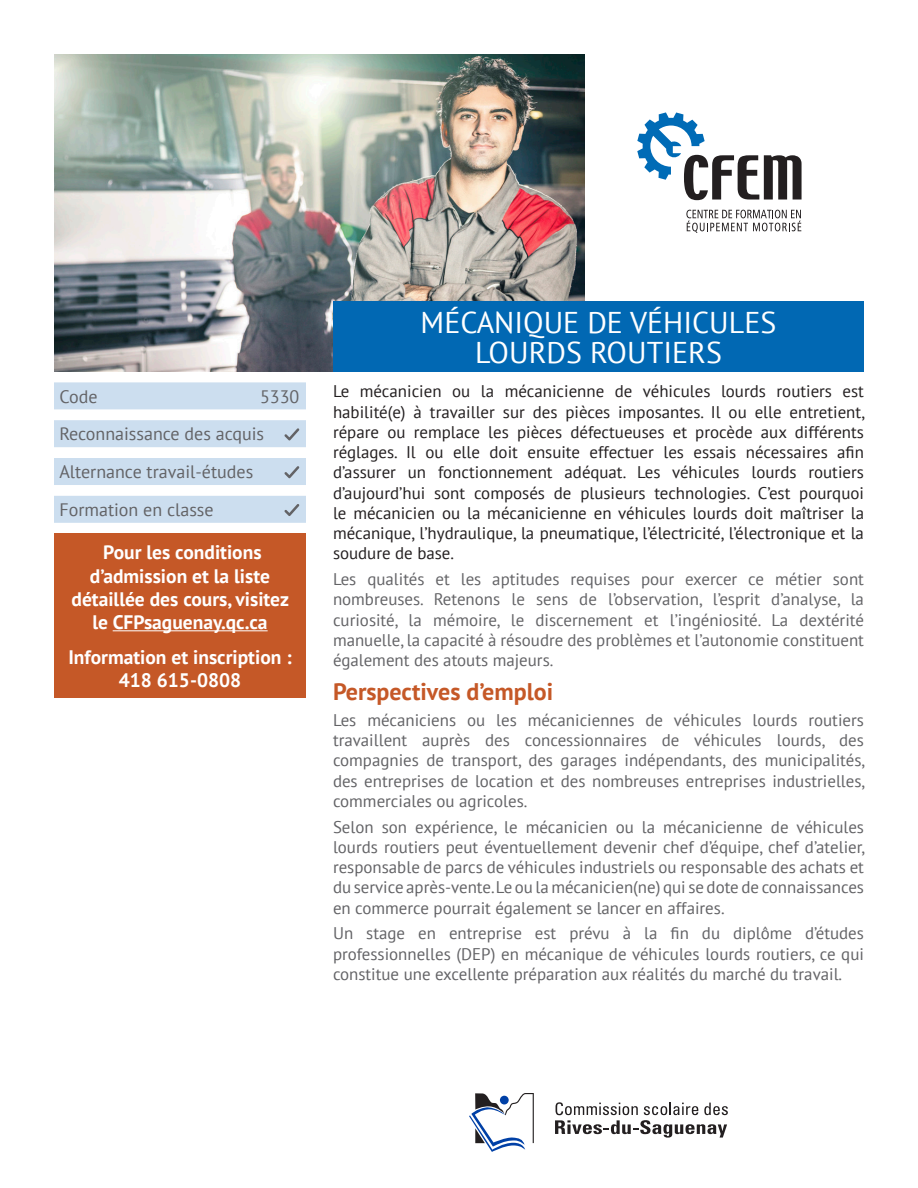
<style>
.page{position:relative;width:918px;height:1188px;background:#fff}
.page>*{position:absolute;margin:0;border:0;box-sizing:border-box;transform-origin:0 0}
.Titre_programme_2{font:30px/30px "PT Sans";color:#fff;text-align:center}
.Perspectives{font:700 24px "PT Sans";color:#c55827}
.t1{font:700 19.5px/23.4px "PT Sans";color:#fff;text-align:center}
.t2{font:18px "PT Sans";color:#636366}
.Para_2{font:16.8px/20.2px "PT Sans";color:#636366;text-align:justify}
.Para_1{font:16.8px/20.2px "PT Sans";color:#231f20;text-align:justify}
</style>
<div class="page">
<img style="left:54px;top:54px;width:531px;height:318px">
<svg style="left:555px;top:1102px;width:173px;height:36px"></svg>
<svg style="left:469px;top:1093px;width:65px;height:59px"></svg>
<svg style="left:637px;top:112px;width:165px;height:88px"></svg>
<svg style="left:686px;top:210px;width:115px;height:23px"></svg>
<div style="left:333px;top:301px;width:531px;height:71px;background:#0168b3"></div>
<div style="left:54px;top:382px;width:252px;height:27px;background:#ccdeef"></div>
<div style="left:54px;top:420px;width:252px;height:27px;background:#ccdeef"></div>
<div style="left:54px;top:458px;width:252px;height:27px;background:#ccdeef"></div>
<div style="left:54px;top:496px;width:252px;height:27px;background:#ccdeef"></div>
<svg style="left:284px;top:428px;width:15px;height:12px"></svg>
<svg style="left:284px;top:466px;width:15px;height:12px"></svg>
<svg style="left:284px;top:504px;width:15px;height:12px"></svg>
<div style="left:54px;top:533px;width:252px;height:165px;background:#c55827"></div>
<hr style="left:113px;top:630px;width:155px;height:1px;background:#fff">
<p class="t2" style="left:59px;top:385px;width:40px">Code</p>
<p class="t2" style="left:260px;top:385px;width:41px">5330</p>
<p class="t2" style="left:59px;top:423px;width:206px">Reconnaissance des acquis</p>
<p class="t2" style="left:59px;top:460px;width:195px">Alternance travail-études</p>
<p class="t2" style="left:59px;top:498px;width:156px">Formation en classe</p>
<p class="t1" style="left:72px;top:540px;width:219px">Pour les conditions d’admission et la liste détaillée des cours, visitez le CFPsaguenay.qc.ca</p>
<p class="t1" style="left:68px;top:645px;width:225px">Information et inscription :<br>418 615-0808</p>
<p class="Titre_programme_2" style="left:421px;top:306px;width:357px">MÉCANIQUE DE VÉHICULES<br>LOURDS ROUTIERS</p>
<p class="Para_1" style="left:333px;top:381px;width:534px">Le mécanicien ou la mécanicienne de véhicules lourds routiers est habilité(e) à travailler sur des pièces imposantes. Il ou elle entretient, répare ou remplace les pièces défectueuses et procède aux différents réglages. Il ou elle doit ensuite effectuer les essais nécessaires afin d’assurer un fonctionnement adéquat. Les véhicules lourds routiers d’aujourd’hui sont composés de plusieurs technologies. C’est pourquoi le mécanicien ou la mécanicienne en véhicules lourds doit maîtriser la mécanique, l’hydraulique, la pneumatique, l’électricité, l’électronique et la soudure de base.</p>
<p class="Para_2" style="left:333px;top:569px;width:533px">Les qualités et les aptitudes requises pour exercer ce métier sont nombreuses. Retenons le sens de l’observation, l’esprit d’analyse, la curiosité, la mémoire, le discernement et l’ingéniosité. La dextérité manuelle, la capacité à résoudre des problèmes et l’autonomie constituent également des atouts majeurs.</p>
<p class="Perspectives" style="left:333px;top:676px;width:222px">Perspectives d’emploi</p>
<p class="Para_2" style="left:333px;top:710px;width:534px">Les mécaniciens ou les mécaniciennes de véhicules lourds routiers travaillent auprès des concessionnaires de véhicules lourds, des compagnies de transport, des garages indépendants, des municipalités, des entreprises de location et des nombreuses entreprises industrielles, commerciales ou agricoles.</p>
<p class="Para_2" style="left:333px;top:816px;width:534px">Selon son expérience, le mécanicien ou la mécanicienne de véhicules lourds routiers peut éventuellement devenir chef d’équipe, chef d’atelier, responsable de parcs de véhicules industriels ou responsable des achats et du service après-vente. Le ou la mécanicien(ne) qui se dote de connaissances en commerce pourrait également se lancer en affaires.</p>
<p class="Para_2" style="left:333px;top:923px;width:533px">Un stage en entreprise est prévu à la fin du diplôme d’études professionnelles (DEP) en mécanique de véhicules lourds routiers, ce qui constitue une excellente préparation aux réalités du marché du travail.</p>
</div>
